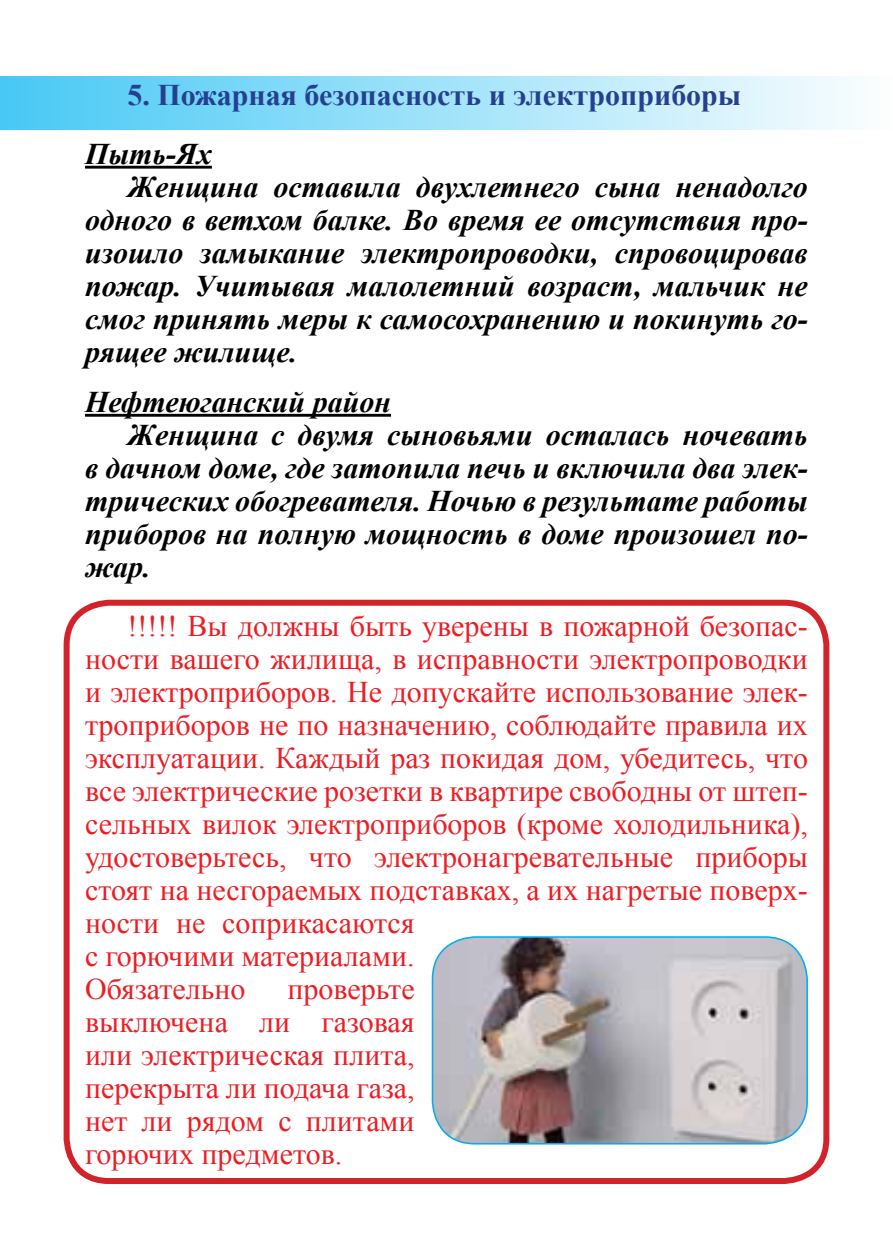
<style>
.page{position:relative;width:893px;height:1259px;background:#fff}
.page>*{position:absolute;margin:0;border:0;box-sizing:border-box;transform-origin:0 0}
.t1{font:30px/33px "Times New Roman";color:#ed1d24}
.t2{font:italic 700 30px "Times New Roman";color:#000}
.t3{font:700 30px "Times New Roman";color:#25408f}
</style>
<div class="page">
<div style="left:0;top:77px;width:893px;height:53px;background:linear-gradient(to right,#47c8f5,#fdfefe)"></div>
<div style="left:64px;top:600px;width:765px;height:584px;border:6px solid #d2232a;border-radius:43px"></div>
<hr style="left:85px;top:166px;width:127px;height:3px;background:#000">
<hr style="left:85px;top:414px;width:306px;height:3px;background:#000">
<img style="left:432px;top:937px;width:375px;height:206px">
<div style="left:432px;top:936px;width:376px;height:208px;border:2px solid #00aeef;border-radius:43px"></div>
<p class="t3" style="left:128px;top:75px;width:615px">5. Пожарная безопасность и электроприборы</p>
<p class="t2" style="left:85px;top:133px;width:128px">Пыть-Ях</p>
<p class="t2" style="left:128px;top:166px;width:682px">Женщина оставила двухлетнего сына ненадолго</p>
<p class="t2" style="left:85px;top:199px;width:724px">одного в ветхом балке. Во время ее отсутствия про-</p>
<p class="t2" style="left:85px;top:232px;width:724px">изошло замыкание электропроводки, спровоцировав</p>
<p class="t2" style="left:85px;top:265px;width:724px">пожар. Учитывая малолетний возраст, мальчик не</p>
<p class="t2" style="left:85px;top:298px;width:724px">смог принять меры к самосохранению и покинуть го-</p>
<p class="t2" style="left:85px;top:331px;width:214px">рящее жилище.</p>
<p class="t2" style="left:85px;top:381px;width:307px">Нефтеюганский район</p>
<p class="t2" style="left:128px;top:414px;width:682px">Женщина с двумя сыновьями осталась ночевать</p>
<p class="t2" style="left:85px;top:447px;width:724px">в дачном доме, где затопила печь и включила два элек-</p>
<p class="t2" style="left:85px;top:480px;width:724px">трических обогревателя. Ночью в результате работы</p>
<p class="t2" style="left:85px;top:513px;width:724px">приборов на полную мощность в доме произошел по-</p>
<p class="t2" style="left:85px;top:546px;width:67px">жар.</p>
<p class="t1" style="left:85px;top:608px;width:724px;text-indent:43px">!!!!! Вы должны быть уверены в пожарной безопас&shy;ности вашего жилища, в исправности электропроводки и электроприборов. Не допускайте использование элек&shy;троприборов не по назначению, соблюдайте правила их эксплуатации. Каждый раз покидая дом, убедитесь, что все электрические розетки в квартире свободны от штеп&shy;сельных вилок электроприборов (кроме холодильника), удостоверьтесь, что электронагревательные приборы стоят на несгораемых подставках, а их нагретые поверх&shy;ности не соприкасаются<br>с горючими материалами.<br>Обязательно</p>
<p class="t1" style="left:85px;top:971px;width:331px;text-align:justify;text-indent:202px">проверьте выключена ли газовая или электрическая плита, перекрыта ли подача газа, нет ли рядом с плитами горючих предметов.</p>
</div>
